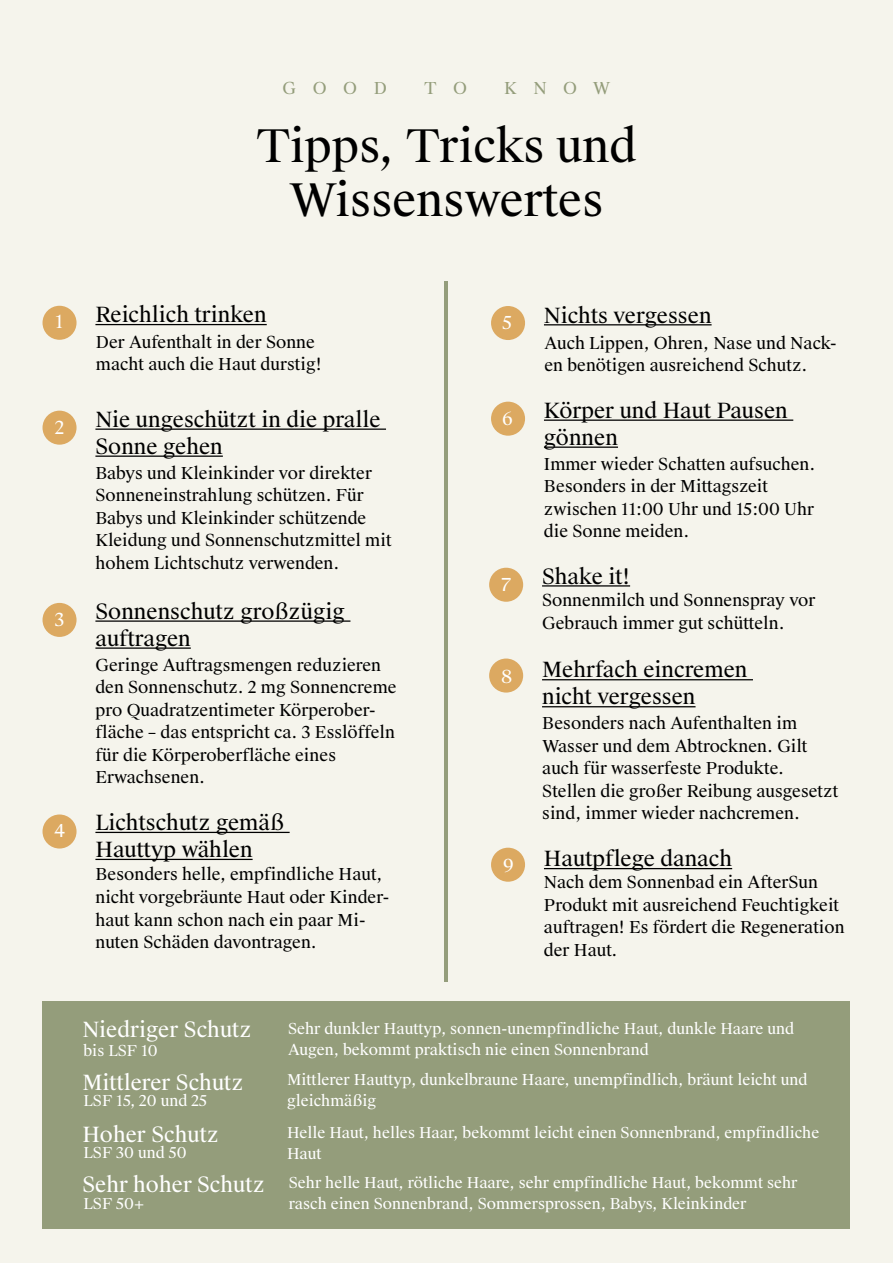
<style>
.page{position:relative;width:893px;height:1263px;background:#f5f4ec}
.page>*{position:absolute;margin:0;border:0;box-sizing:border-box;transform-origin:0 0}
.t1{font:45px/54px "Suisse Works";color:#000;text-align:center}
.t2{font:21px/27px "Suisse Works";color:#000}
.t3{font:21px "Suisse Works";color:#fff}
.t4{font:18px "Suisse Works";color:#fff}
.t5{font:16.5px/22.5px "Suisse Works";color:#000}
.t6{font:16.5px "Suisse Works";letter-spacing:1em;color:#949d7b}
.t7{font:15px/21px "Suisse Works";color:#fff}
</style>
<div class="page">
<div style="left:43px;top:1001px;width:807px;height:228px;background:#949d7b"></div>
<div style="left:43px;top:306px;width:34px;height:34px;background:#dca961;border-radius:50%"></div>
<div style="left:491px;top:306px;width:34px;height:34px;background:#dca961;border-radius:50%"></div>
<div style="left:43px;top:411px;width:34px;height:34px;background:#dca961;border-radius:50%"></div>
<div style="left:491px;top:402px;width:34px;height:34px;background:#dca961;border-radius:50%"></div>
<div style="left:43px;top:603px;width:34px;height:34px;background:#dca961;border-radius:50%"></div>
<div style="left:489px;top:658px;width:34px;height:34px;background:#dca961;border-radius:50%"></div>
<div style="left:489px;top:568px;width:34px;height:34px;background:#dca961;border-radius:50%"></div>
<div style="left:43px;top:814px;width:34px;height:34px;background:#dca961;border-radius:50%"></div>
<div style="left:491px;top:848px;width:34px;height:34px;background:#dca961;border-radius:50%"></div>
<hr style="left:445px;top:281px;width:3px;height:701px;background:#949d7b">
<hr style="left:95px;top:324px;width:172px;height:1px;background:#000">
<hr style="left:544px;top:324px;width:168px;height:1px;background:#000">
<hr style="left:95px;top:428px;width:291px;height:2px;background:#000">
<hr style="left:95px;top:455px;width:128px;height:2px;background:#000">
<hr style="left:544px;top:419px;width:249px;height:2px;background:#000">
<hr style="left:544px;top:446px;width:74px;height:2px;background:#000">
<hr style="left:95px;top:832px;width:195px;height:1px;background:#000">
<hr style="left:95px;top:859px;width:158px;height:1px;background:#000">
<hr style="left:544px;top:868px;width:188px;height:1px;background:#000">
<hr style="left:95px;top:620px;width:255px;height:2px;background:#000">
<hr style="left:95px;top:647px;width:96px;height:2px;background:#000">
<hr style="left:542px;top:679px;width:211px;height:1px;background:#000">
<hr style="left:542px;top:706px;width:154px;height:1px;background:#000">
<hr style="left:542px;top:585px;width:88px;height:1px;background:#000">
<p class="t6" style="left:283px;top:78px;width:106px">GOOD</p>
<p class="t6" style="left:424px;top:78px;width:44px">T O</p>
<p class="t6" style="left:504px;top:78px;width:108px">KNOW</p>
<h1 class="t1" style="left:256px;top:120px;width:382px">Tipps, Tricks und<br>Wissenswertes</h1>
<p class="t4" style="left:55px;top:311px;width:10px">1</p>
<p class="t2" style="left:95px;top:302px;width:173px">Reichlich trinken</p>
<p class="t4" style="left:502px;top:311px;width:11px">5</p>
<p class="t2" style="left:544px;top:302px;width:169px">Nichts vergessen</p>
<p class="t4" style="left:55px;top:416px;width:11px">2</p>
<p class="t4" style="left:55px;top:608px;width:11px">3</p>
<p class="t4" style="left:54px;top:820px;width:12px">4</p>
<p class="t5" style="left:96px;top:331px;width:227px">Der Aufenthalt in der Sonne macht auch die Haut durstig!</p>
<p class="t5" style="left:544px;top:332px;width:294px">Auch Lippen, Ohren, Nase und Nack&shy;en benötigen ausreichend Schutz.</p>
<p class="t2" style="left:95px;top:406px;width:287px">Nie ungeschützt in die pralle<br>Sonne gehen</p>
<p class="t2" style="left:544px;top:397px;width:245px">Körper und Haut Pausen gönnen</p>
<p class="t4" style="left:502px;top:407px;width:12px">6</p>
<p class="t5" style="left:95px;top:462px;width:298px">Babys und Kleinkinder vor direkter Sonneneinstrahlung schützen. Für Babys und Kleinkinder schützende Kleidung und Sonnenschutzmittel mit hohem Lichtschutz verwenden.</p>
<p class="t5" style="left:544px;top:453px;width:273px">Immer wieder Schatten aufsuchen.<br>Besonders in der Mittagszeit zwischen 11:00 Uhr und 15:00 Uhr die Sonne meiden.</p>
<p class="t2" style="left:542px;top:563px;width:90px">Shake it!</p>
<p class="t4" style="left:502px;top:573px;width:11px">7</p>
<p class="t5" style="left:542px;top:589px;width:275px">Sonnenmilch und Sonnenspray vor<br>Gebrauch immer gut schütteln.</p>
<p class="t2" style="left:95px;top:598px;width:251px">Sonnenschutz großzügig auftragen</p>
<p class="t5" style="left:95px;top:654px;width:303px">Geringe Auftragsmengen reduzieren den Sonnenschutz. 2 mg Sonnencreme pro Quadratzentimeter Körperober&shy;fläche – das entspricht ca. 3 Esslöffeln für die Körperoberfläche eines<br>Erwachsenen.</p>
<p class="t2" style="left:542px;top:657px;width:207px">Mehrfach eincremen nicht vergessen</p>
<p class="t4" style="left:501px;top:665px;width:13px">8</p>
<p class="t5" style="left:542px;top:712px;width:298px">Besonders nach Aufenthalten im Wasser und dem Abtrocknen. Gilt auch für wasserfeste Produkte.<br>Stellen die großer Reibung ausgesetzt sind, immer wieder nachcremen.</p>
<p class="t2" style="left:95px;top:810px;width:190px">Lichtschutz gemäß<br>Hauttyp wählen</p>
<p class="t2" style="left:544px;top:846px;width:190px">Hautpflege danach</p>
<p class="t4" style="left:503px;top:854px;width:12px">9</p>
<p class="t5" style="left:95px;top:864px;width:295px">Besonders helle, empfindliche Haut, nicht vorgebräunte Haut oder Kinder&shy;haut kann schon nach ein paar Mi&shy;nuten Schäden davontragen.</p>
<p class="t5" style="left:544px;top:871px;width:302px">Nach dem Sonnenbad ein AfterSun<br>Produkt mit ausreichend Feuchtigkeit auftragen! Es fördert die Regeneration der Haut.</p>
<p class="t3" style="left:82px;top:1017px;width:171px">Niedriger Schutz</p>
<p class="t7" style="left:83px;top:1040px;width:76px">bis LSF 10</p>
<p class="t7" style="left:288px;top:1019px;width:508px">Sehr dunkler Hauttyp, sonnen-unempfindliche Haut, dunkle Haare und<br>Augen, bekommt praktisch nie einen Sonnenbrand</p>
<p class="t3" style="left:82px;top:1069px;width:163px">Mittlerer Schutz</p>
<p class="t7" style="left:83px;top:1090px;width:125px">LSF 15, 20 und 25</p>
<p class="t7" style="left:287px;top:1069px;width:522px">Mittlerer Hauttyp, dunkelbraune Haare, unempfindlich, bräunt leicht und gleichmäßig</p>
<p class="t3" style="left:82px;top:1122px;width:138px">Hoher Schutz</p>
<p class="t7" style="left:83px;top:1142px;width:105px">LSF 30 und 50</p>
<p class="t7" style="left:287px;top:1122px;width:534px">Helle Haut, helles Haar, bekommt leicht einen Sonnenbrand, empfindliche<br>Haut</p>
<p class="t3" style="left:82px;top:1172px;width:184px">Sehr hoher Schutz</p>
<p class="t7" style="left:83px;top:1193px;width:62px">LSF 50+</p>
<p class="t7" style="left:289px;top:1172px;width:510px">Sehr helle Haut, rötliche Haare, sehr empfindliche Haut, bekommt sehr rasch einen Sonnenbrand, Sommersprossen, Babys, Kleinkinder</p>
</div>
